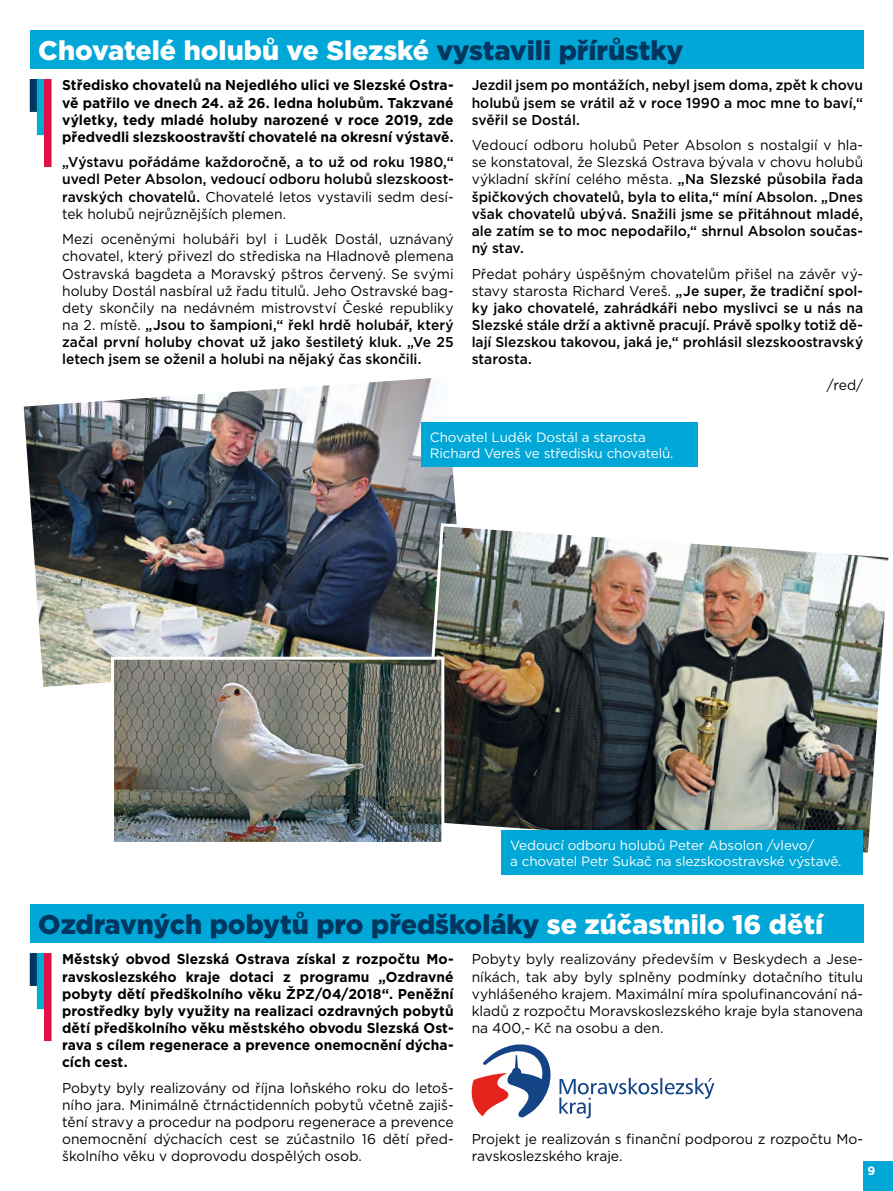
<style>
.page{position:relative;width:893px;height:1191px;background:#fff}
.page>*{position:absolute;margin:0;border:0;box-sizing:border-box;transform-origin:0 0}
.t1{font:900 27px "Gotham";color:#00365f}
.t2{font:900 27px "Gotham";color:#fff}
.t3{font:14.25px/17.1px "Gotham";color:#000}
.t4{font:500 14.25px/17.1px "Gotham";color:#000;text-align:justify}
.t5{font:700 14.25px/17.1px "Gotham";color:#000;text-align:justify}
.t6{font:13.5px/16.2px "Gotham";letter-spacing:-.01em;color:#fff}
.t7{font:700 12px "Gotham";color:#fff}
.s1{color:#00365f}
.s2{font-weight:400}
.s3{font-weight:500}
.s4{color:#fff}
</style>
<div class="page">
<svg style="left:471px;top:1044px;width:243px;height:75px"></svg>
<div style="left:30px;top:79px;width:7px;height:33px;background:#00365f"></div>
<div style="left:37px;top:79px;width:7px;height:56px;background:#00acd0"></div>
<div style="left:44px;top:79px;width:8px;height:88px;background:#e20e49"></div>
<div style="left:30px;top:953px;width:7px;height:33px;background:#00365f"></div>
<div style="left:37px;top:953px;width:7px;height:56px;background:#00acd0"></div>
<div style="left:44px;top:953px;width:8px;height:88px;background:#e20e49"></div>
<div style="left:30px;top:30px;width:833px;height:38px;background:#00a7d7"></div>
<div style="left:30px;top:903px;width:833px;height:39px;background:#00a7d7"></div>
<img style="left:23px;top:378px;width:448px;height:309px">
<div style="left:421px;top:423px;width:277px;height:44px;background:#00a7d7"></div>
<img style="left:418px;top:521px;width:471px;height:336px">
<img style="left:115px;top:660px;width:325px;height:181px">
<div style="left:111px;top:656px;width:333px;height:189px;border:3px solid #fff"></div>
<div style="left:502px;top:831px;width:361px;height:44px;background:#00a7d7"></div>
<div style="left:863px;top:1161px;width:30px;height:30px;background:#00a7d7"></div>
<h1 class="t2" style="left:38px;top:32px;width:646px">Chovatelé holubů ve Slezské <span class="s1">vystavili přírůstky</span></h1>
<p class="t5" style="left:62px;top:77px;width:393px">Středisko chovatelů na Nejedlého ulici ve Slezské Ostra&shy;vě patřilo ve dnech 24. až 26. ledna holubům. Takzvané výletky, tedy mladé holuby narozené v roce 2019, zde předvedli slezskoostravští chovatelé na okresní výstavě.</p>
<p class="t4" style="left:62px;top:154px;width:393px">„Výstavu pořádáme každoročně, a to už od roku 1980,“ uvedl Peter Absolon, vedoucí odboru holubů slezskoost&shy;ravských chovatelů. <span class="s2">Chovatelé letos vystavili sedm desí&shy;tek holubů nejrůznějších plemen.</span></p>
<p class="t3" style="left:62px;top:230px;width:393px">Mezi oceněnými holubáři byl i Luděk Dostál, uznávaný chovatel, který přivezl do střediska na Hladnově plemena Ostravská bagdeta a Moravský pštros červený. Se svými holuby Dostál nasbíral už řadu titulů. Jeho Ostravské bag&shy;dety skončily na nedávném mistrovství České republiky na 2. místě. <span class="s3">„Jsou to šampioni,“ řekl hrdě holubář, který začal první holuby chovat už jako šestiletý kluk. „Ve 25 letech jsem se oženil a holubi na nějaký čas skončili.</span></p>
<p class="t4" style="left:472px;top:77px;width:393px">Jezdil jsem po montážích, nebyl jsem doma, zpět k chovu holubů jsem se vrátil až v roce 1990 a moc mne to baví,“ svěřil se Dostál.</p>
<p class="t4" style="left:472px;top:136px;width:393px"><span class="s2">Vedoucí odboru holubů Peter Absolon s nostalgií v hla&shy;se konstatoval, že Slezská Ostrava bývala v chovu holubů výkladní skříní celého města.</span> „Na Slezské působila řada špičkových chovatelů, byla to elita,“ míní Absolon. „Dnes však chovatelů ubývá. Snažili jsme se přitáhnout mladé, ale zatím se to moc nepodařilo,“ shrnul Absolon součas&shy;ný stav.</p>
<p class="t4" style="left:472px;top:265px;width:393px"><span class="s2">Předat poháry úspěšným chovatelům přišel na závěr vý&shy;stavy starosta Richard Vereš.</span> „Je super, že tradiční spol&shy;ky jako chovatelé, zahrádkáři nebo myslivci se u nás na Slezské stále drží a aktivně pracují. Právě spolky totiž dě&shy;lají Slezskou takovou, jaká je,“ prohlásil slezskoostravský starosta.</p>
<p class="t3" style="left:827px;top:376px;width:38px">/red/</p>
<p class="t6" style="left:430px;top:429px;width:245px">Chovatel Luděk Dostál a starosta<br>Richard Vereš ve středisku chovatelů.</p>
<p class="t6" style="left:510px;top:837px;width:333px">Vedoucí odboru holubů Peter Absolon /vlevo/<br>a chovatel Petr Sukač na slezskoostravské výstavě.</p>
<h1 class="t1" style="left:38px;top:905px;width:787px">Ozdravných pobytů pro předškoláky <span class="s4">se zúčastnilo 16 dětí</span></h1>
<p class="t5" style="left:62px;top:950px;width:393px">Městský obvod Slezská Ostrava získal z rozpočtu Mo&shy;ravskoslezského kraje dotaci z programu „Ozdravné pobyty dětí předškolního věku ŽPZ/04/2018“. Peněžní prostředky byly využity na realizaci ozdravných pobytů dětí předškolního věku městského obvodu Slezská Ost&shy;rava s cílem regenerace a prevence onemocnění dýcha&shy;cích cest.</p>
<p class="t3" style="left:62px;top:1078px;width:393px;text-align:justify">Pobyty byly realizovány od října loňského roku do letoš&shy;ního jara. Minimálně čtrnáctidenních pobytů včetně zajiš&shy;tění stravy a procedur na podporu regenerace a prevence onemocnění dýchacích cest se zúčastnilo 16 dětí před&shy;školního věku v doprovodu dospělých osob.</p>
<p class="t3" style="left:472px;top:950px;width:393px;text-align:justify">Pobyty byly realizovány především v Beskydech a Jese&shy;níkách, tak aby byly splněny podmínky dotačního titulu vyhlášeného krajem. Maximální míra spolufinancování ná&shy;kladů z rozpočtu Moravskoslezského kraje byla stanovena na 400,- Kč na osobu a den.</p>
<p class="t3" style="left:472px;top:1130px;width:393px">Projekt je realizován s finanční podporou z rozpočtu Mo&shy;ravskoslezského kraje.</p>
<p class="t7" style="left:867px;top:1162px;width:9px">9</p>
</div>
